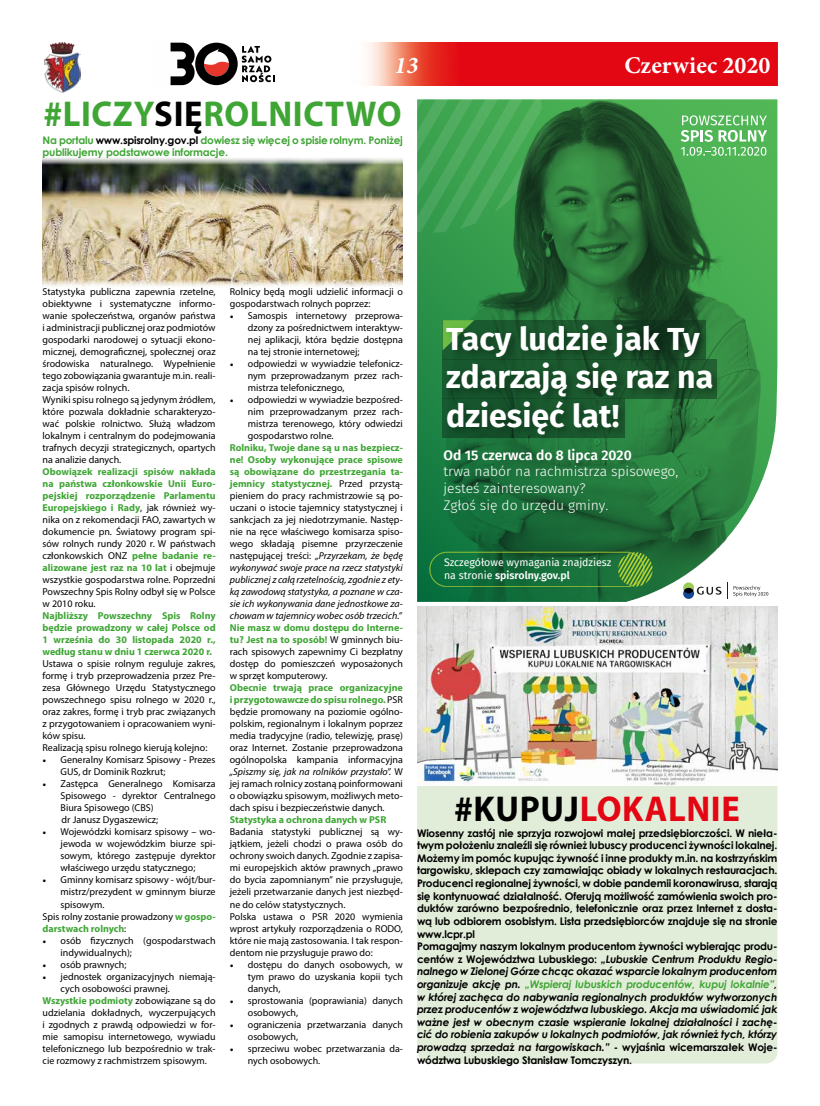
<style>
.page{position:relative;width:820px;height:1106px;background:#fff}
.page>*{position:absolute;margin:0;border:0;box-sizing:border-box;transform-origin:0 0}
.t1{font:700 36px "Myriad Pro";letter-spacing:.02em;color:#3fa535;scale:.96 1}
.t2{font:700 36px "Myriad Pro";letter-spacing:.02em;color:#e30613;scale:.96 1}
.t3{font:700 32.1px/38.5px "Fira Sans";color:#fff}
.t4{font:700 24px "Minion Pro";letter-spacing:.005em;color:#fff}
.t5{font:italic 700 24px "Minion Pro";color:#fff}
.t6{font:300 13.9px/16.7px "Fira Sans";color:#fff}
.t7{font:600 13.9px "Fira Sans";color:#fff}
.t8{font:10.6px/12.7px "Fira Sans";color:#fff}
.t9{font:700 10.5px/12.6px "Century Gothic";letter-spacing:-.02em;color:#000}
.t10{font:700 10.5px/12.6px "Century Gothic";letter-spacing:-.02em;color:#3fa535}
.t11{font:10px/12px "Myriad Pro";color:#000}
.t12{font:700 10px/12px "Myriad Pro";color:#3fa535;text-align:justify}
.s1{color:#000}
.s2{font-weight:700;color:#3fa535}
.s3{font-family:"Minion Pro"}
.s4{font-weight:400;color:#000}
.s5{font-style:italic}
.s6{font-weight:600}
.s7{font-style:italic;color:#3fa535}
</style>
<div class="page">
<img style="left:80px;top:43px;width:697px;height:42px">
<img style="left:44px;top:43px;width:36px;height:49px">
<svg style="left:170px;top:43px;width:105px;height:42px"></svg>
<div style="left:417px;top:785px;width:360px;height:278px;background:#e2edd9"></div>
<svg style="left:417px;top:99px;width:360px;height:503px;background:#3c9850"></svg>
<svg style="left:431px;top:125px;width:346px;height:477px;background:#348443"></svg>
<img style="left:441px;top:318px;width:336px;height:284px">
<img style="left:43px;top:158px;width:360px;height:129px">
<img style="left:417px;top:607px;width:360px;height:178px">
<h3 class="t5" style="left:394px;top:48px;width:25px">13</h3>
<h3 class="t4" style="left:624px;top:48px;width:148px">Czerwiec 2020</h3>
<h1 class="t1" style="left:43px;top:91px;width:374px">#LICZY<span class="s1">SIĘ</span>ROLNICTWO</h1>
<p class="t10" style="left:43px;top:133px;width:362px">Na portalu <span class="s1">www.spisrolny.gov.pl</span> dowiesz się więcej o spisie rolnym. Poniżej publikujemy podstawowe informacje.</p>
<p class="t11" style="left:43px;top:286px;width:174px">Statystyka publiczna zapewnia rzetelne, obiektywne i systematyczne informo&shy;wanie społeczeństwa, organów państwa i administracji publicznej oraz podmiotów gospodarki narodowej o sytuacji ekono&shy;micznej, demograficznej, społecznej oraz środowiska naturalnego. Wypełnienie tego zobowiązania gwarantuje m.in. reali&shy;zacja spisów rolnych.<br>Wyniki spisu rolnego są jedynym źródłem, które pozwala dokładnie scharakteryzo&shy;wać polskie rolnictwo. Służą władzom lokalnym i centralnym do podejmowania trafnych decyzji strategicznych, opartych na analizie danych.</p>
<p class="t11" style="left:43px;top:466px;width:174px;text-align:justify"><span class="s2">Obowiązek realizacji spisów nakłada na państwa członkowskie Unii Euro&shy;pejskiej rozporządzenie Parlamentu Europejskiego i Rady</span>, jak również wy&shy;nika on z rekomendacji FAO, zawartych w dokumencie pn. Światowy program spi&shy;sów rolnych rundy 2020 r. W państwach członkowskich ONZ <span class="s2">pełne badanie re&shy;alizowane jest raz na 10 lat</span> i obejmuje wszystkie gospodarstwa rolne. Poprzedni Powszechny Spis Rolny odbył się w Polsce w 2010 roku.</p>
<p class="t12" style="left:43px;top:609px;width:174px">Najbliższy Powszechny Spis Rolny będzie prowadzony w całej Polsce od 1 września do 30 listopada 2020 r., według stanu w dniu 1 czerwca 2020 r.</p>
<p class="t11" style="left:43px;top:658px;width:174px">Ustawa o spisie rolnym reguluje zakres, formę i tryb przeprowadzenia przez Pre&shy;zesa Głównego Urzędu Statystycznego powszechnego spisu rolnego w 2020 r., oraz zakres, formę i tryb prac związanych z przygotowaniem i opracowaniem wyni&shy;ków spisu.<br>Realizacją spisu rolnego kierują kolejno:</p>
<p class="t11" style="left:61px;top:754px;width:156px;text-indent:-18px"><span class="s3">•</span> Generalny Komisarz Spisowy - Prezes<br>GUS, dr Dominik Rozkrut;</p>
<p class="t11" style="left:61px;top:778px;width:156px;text-indent:-18px"><span class="s3">•</span> Zastępca Generalnego Komisarza<br>Spisowego - dyrektor Centralnego<br>Biura Spisowego (CBS)<br>dr Janusz Dygaszewicz;</p>
<p class="t11" style="left:61px;top:826px;width:156px;text-align:justify;text-indent:-18px"><span class="s3">•</span> Wojewódzki komisarz spisowy – wo&shy;jewoda w wojewódzkim biurze spi&shy;sowym, którego zastępuje dyrektor właściwego urzędu statycznego;</p>
<p class="t11" style="left:43px;top:874px;width:174px"><span class="s3">•</span> Gminny komisarz spisowy - wójt/bur-</p>
<p class="t11" style="left:61px;top:886px;width:156px">mistrz/prezydent w gminnym biurze</p>
<p class="t11" style="left:61px;top:898px;width:45px">spisowym.</p>
<p class="t11" style="left:43px;top:910px;width:174px">Spis rolny zostanie prowadzony <span class="s2">w gospo-</span></p>
<p class="t12" style="left:43px;top:921px;width:85px">darstwach rolnych<span class="s4">:</span></p>
<p class="t11" style="left:61px;top:934px;width:156px;text-indent:-18px"><span class="s3">•</span> osób fizycznych (gospodarstwach indywidualnych);</p>
<p class="t11" style="left:43px;top:958px;width:85px"><span class="s3">•</span> osób prawnych;</p>
<p class="t11" style="left:43px;top:970px;width:174px"><span class="s3">•</span> jednostek organizacyjnych niemają-</p>
<p class="t11" style="left:61px;top:982px;width:111px">cych osobowości prawnej.</p>
<p class="t12" style="left:43px;top:993px;width:174px">Wszystkie podmioty <span class="s4">zobowiązane są do</span></p>
<p class="t11" style="left:43px;top:1006px;width:174px">udzielania dokładnych, wyczerpujących</p>
<p class="t11" style="left:43px;top:1018px;width:174px">i zgodnych z prawdą odpowiedzi w for-</p>
<p class="t11" style="left:43px;top:1030px;width:174px">mie samopisu internetowego, wywiadu</p>
<p class="t11" style="left:43px;top:1042px;width:174px">telefonicznego lub bezpośrednio w trak-</p>
<p class="t11" style="left:43px;top:1054px;width:166px">cie rozmowy z rachmistrzem spisowym.</p>
<p class="t11" style="left:230px;top:286px;width:174px">Rolnicy będą mogli udzielić informacji o gospodarstwach rolnych poprzez:</p>
<p class="t11" style="left:248px;top:310px;width:156px;text-align:justify;text-indent:-18px"><span class="s3">•</span> Samospis internetowy przeprowa&shy;dzony za pośrednictwem interaktyw&shy;nej aplikacji, która będzie dostępna na tej stronie internetowej;</p>
<p class="t11" style="left:248px;top:358px;width:156px;text-align:justify;text-indent:-18px"><span class="s3">•</span> odpowiedzi w wywiadzie telefonicz&shy;nym przeprowadzanym przez rach&shy;mistrza telefonicznego,</p>
<p class="t11" style="left:248px;top:394px;width:156px;text-align:justify;text-indent:-18px"><span class="s3">•</span> odpowiedzi w wywiadzie bezpośred&shy;nim przeprowadzanym przez rach&shy;mistrza terenowego, który odwiedzi gospodarstwo rolne.</p>
<p class="t11" style="left:230px;top:442px;width:174px;text-align:justify"><span class="s2">Rolniku, Twoje dane są u nas bezpiecz&shy;ne! Osoby wykonujące prace spisowe są obowiązane do przestrzegania ta&shy;jemnicy statystycznej.</span> Przed przystą&shy;pieniem do pracy rachmistrzowie są po&shy;uczani o istocie tajemnicy statystycznej i sankcjach za jej niedotrzymanie. Następ&shy;nie na ręce właściwego komisarza spiso&shy;wego składają pisemne przyrzeczenie następującej treści: <span class="s5">„Przyrzekam, że będę wykonywać swoje prace na rzecz statystyki publicznej z całą rzetelnością, zgodnie z ety&shy;ką zawodową statystyka, a poznane w cza&shy;sie ich wykonywania dane jednostkowe za&shy;chowam w tajemnicy wobec osób trzecich.”</span></p>
<p class="t11" style="left:230px;top:622px;width:174px;text-align:justify"><span class="s2">Nie masz w domu dostępu do Interne&shy;tu? Jest na to sposób!</span> W gminnych biu&shy;rach spisowych zapewnimy Ci bezpłatny dostęp do pomieszczeń wyposażonych w sprzęt komputerowy.</p>
<p class="t11" style="left:230px;top:682px;width:174px;text-align:justify"><span class="s2">Obecnie trwają prace organizacyjne i przygotowawcze do spisu rolnego.</span> PSR będzie promowany na poziomie ogólno&shy;polskim, regionalnym i lokalnym poprzez media tradycyjne (radio, telewizję, prasę) oraz Internet. Zostanie przeprowadzona ogólnopolska kampania informacyjna <span class="s5">„Spiszmy się, jak na rolników przystało”.</span> W jej ramach rolnicy zostaną poinformowani o obowiązku spisowym, możliwych meto&shy;dach spisu i bezpieczeństwie danych.</p>
<p class="t12" style="left:230px;top:813px;width:158px">Statystyka a ochrona danych w PSR</p>
<p class="t11" style="left:230px;top:826px;width:174px">Badania statystyki publicznej są wy&shy;jątkiem, jeżeli chodzi o prawa osób do ochrony swoich danych. Zgodnie z zapisa&shy;mi europejskich aktów prawnych „prawo do bycia zapomnianym” nie przysługuje, jeżeli przetwarzanie danych jest niezbęd&shy;ne do celów statystycznych.<br>Polska ustawa o PSR 2020 wymienia wprost artykuły rozporządzenia o RODO, które nie mają zastosowania. I tak respon&shy;dentom nie przysługuje prawo do:</p>
<p class="t11" style="left:248px;top:958px;width:156px;text-align:justify;text-indent:-18px"><span class="s3">•</span> dostępu do danych osobowych, w tym prawo do uzyskania kopii tych danych,</p>
<p class="t11" style="left:248px;top:994px;width:156px;text-indent:-18px"><span class="s3">•</span> sprostowania (poprawiania) danych osobowych,</p>
<p class="t11" style="left:248px;top:1018px;width:156px;text-indent:-18px"><span class="s3">•</span> ograniczenia przetwarzania danych osobowych,</p>
<p class="t11" style="left:248px;top:1042px;width:156px;text-indent:-18px"><span class="s3">•</span> sprzeciwu wobec przetwarzania da&shy;nych osobowych.</p>
<h2 class="t3" style="left:446px;top:317px;width:268px">Tacy ludzie jak Ty zdarzają się raz na dziesięć lat!</h2>
<h3 class="t7" style="left:443px;top:443px;width:190px">Od 15 czerwca do 8 lipca 2020</h3>
<h3 class="t6" style="left:443px;top:463px;width:236px">trwa nabór na rachmistrza spisowego, jesteś zainteresowany?<br>Zgłoś się do urzędu gminy.</h3>
<p class="t8" style="left:444px;top:556px;width:169px">Szczegółowe wymagania znajdziesz na stronie <span class="s6">spisrolny.gov.pl</span></p>
<h1 class="t2" style="left:454px;top:785px;width:299px"><span class="s1">#KUPUJ</span>LOKALNIE</h1>
<p class="t9" style="left:417px;top:826px;width:362px">Wiosenny zastój nie sprzyja rozwojowi małej przedsiębiorczości. W nieła&shy;twym położeniu znaleźli się również lubuscy producenci żywności lokalnej.<br>Możemy im pomóc kupując żywność i inne produkty m.in. na kostrzyńskim targowisku, sklepach czy zamawiając obiady w lokalnych restauracjach.<br>Producenci regionalnej żywności, w dobie pandemii koronawirusa, starają się kontynuować działalność. Oferują możliwość zamówienia swoich pro&shy;duktów zarówno bezpośrednio, telefonicznie oraz przez Internet z dosta&shy;wą lub odbiorem osobistym. Lista przedsiębiorców znajduje się na stronie www.lcpr.pl<br>Pomagajmy naszym lokalnym producentom żywności wybierając produ&shy;centów z Województwa Lubuskiego: <span class="s5">„Lubuskie Centrum Produktu Regio&shy;nalnego w Zielonej Górze chcąc okazać wsparcie lokalnym producentom organizuje akcję pn.</span> <span class="s7">„Wspieraj lubuskich producentów, kupuj lokalnie”</span><span class="s5">, w której zachęca do nabywania regionalnych produktów wytworzonych przez producentów z województwa lubuskiego. Akcja ma uświadomić jak ważne jest w obecnym czasie wspieranie lokalnej działalności i zachę&shy;cić do robienia zakupów u lokalnych podmiotów, jak również tych, którzy prowadzą sprzedaż na targowiskach.”</span> - wyjaśnia wicemarszałek Woje&shy;wództwa Lubuskiego Stanisław Tomczyszyn.</p>
</div>
